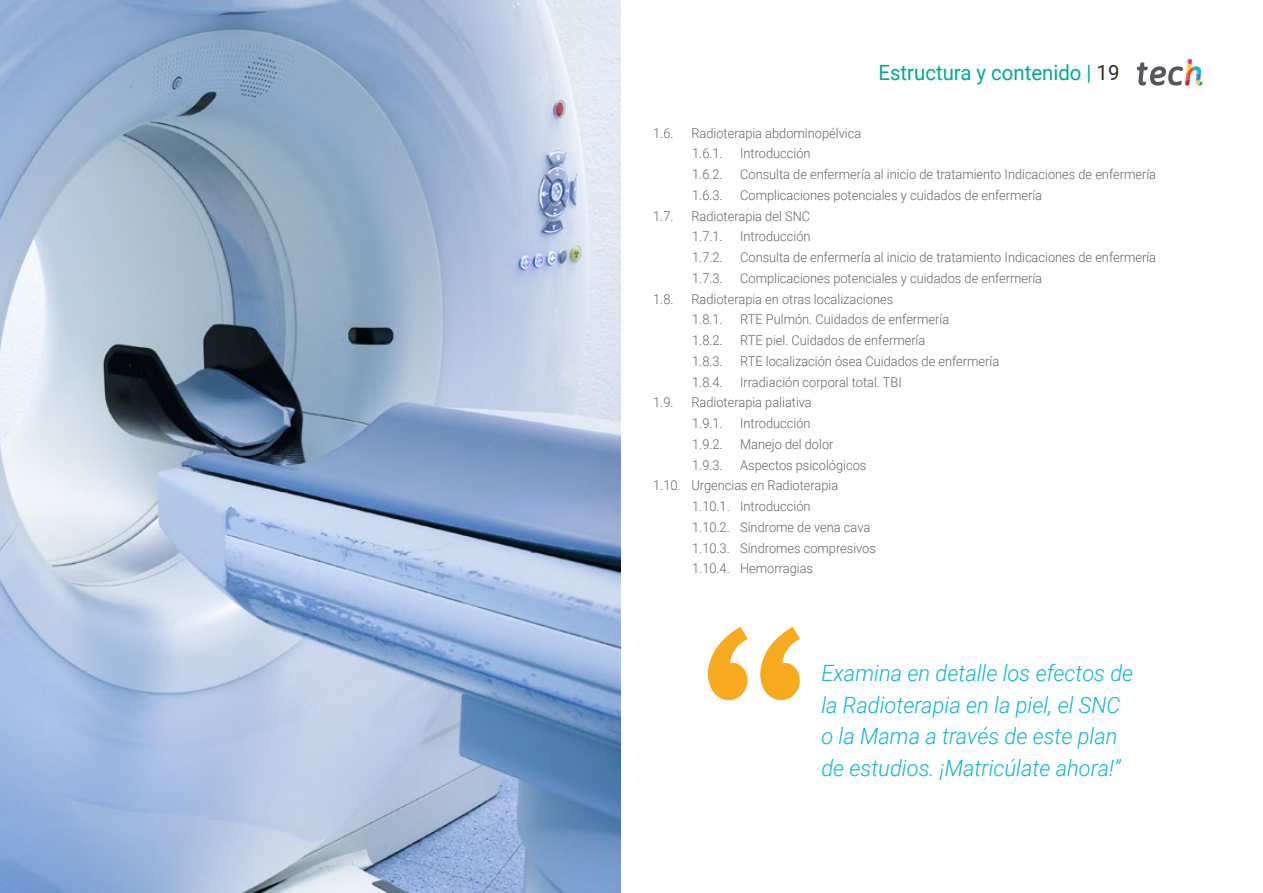
<style>
.page{position:relative;width:1263px;height:893px;background:#fff}
.page>*{position:absolute;margin:0;border:0;box-sizing:border-box;transform-origin:0 0}
.t1{font:italic 300 22.5px/31.5px "Roboto";color:#0fb6cf}
.t2{font:21px "Roboto";color:#00a996}
.t3{font:300 13.5px/20.7px "Roboto";color:#61646a;scale:.95 1}
.s1{color:#312e20}
</style>
<div class="page">
<img style="left:0;top:0;width:621px;height:893px">
<svg style="left:708px;top:627px;width:92px;height:73px"></svg>
<svg style="left:1137px;top:59px;width:65px;height:27px"></svg>
<p class="t3" style="left:653px;top:122px;width:23px">1.6.</p>
<p class="t3" style="left:691px;top:122px;width:180px">Radioterapia abdominopélvica<br>1.6.1.</p>
<p class="t3" style="left:740px;top:143px;width:76px">Introducción</p>
<h2 class="t2" style="left:878px;top:57px;width:242px">Estructura y contenido | <span class="s1">19</span></h2>
<p class="t3" style="left:692px;top:164px;width:34px">1.6.2.</p>
<p class="t3" style="left:740px;top:164px;width:439px">Consulta de enfermería al inicio de tratamiento Indicaciones de enfermería</p>
<p class="t3" style="left:692px;top:184px;width:34px">1.6.3.</p>
<p class="t3" style="left:740px;top:184px;width:319px">Complicaciones potenciales y cuidados de enfermería</p>
<p class="t3" style="left:653px;top:205px;width:23px">1.7.</p>
<p class="t3" style="left:691px;top:205px;width:126px">Radioterapia del SNC<br>1.7.1.</p>
<p class="t3" style="left:740px;top:226px;width:76px">Introducción</p>
<p class="t3" style="left:692px;top:247px;width:34px">1.7.2.</p>
<p class="t3" style="left:740px;top:247px;width:439px">Consulta de enfermería al inicio de tratamiento Indicaciones de enfermería</p>
<p class="t3" style="left:692px;top:267px;width:34px">1.7.3.</p>
<p class="t3" style="left:740px;top:267px;width:319px">Complicaciones potenciales y cuidados de enfermería</p>
<p class="t3" style="left:653px;top:288px;width:23px">1.8.</p>
<p class="t3" style="left:691px;top:288px;width:214px">Radioterapia en otras localizaciones<br>1.8.1.</p>
<p class="t3" style="left:740px;top:309px;width:222px">RTE Pulmón. Cuidados de enfermería</p>
<p class="t3" style="left:692px;top:330px;width:34px">1.8.2.</p>
<p class="t3" style="left:740px;top:330px;width:196px">RTE piel. Cuidados de enfermería</p>
<p class="t3" style="left:692px;top:350px;width:34px">1.8.3.</p>
<p class="t3" style="left:740px;top:350px;width:274px">RTE localización ósea Cuidados de enfermería</p>
<p class="t3" style="left:692px;top:371px;width:34px">1.8.4.</p>
<p class="t3" style="left:740px;top:371px;width:172px">Irradiación corporal total. TBI</p>
<p class="t3" style="left:653px;top:392px;width:23px">1.9.</p>
<p class="t3" style="left:691px;top:392px;width:128px">Radioterapia paliativa<br>1.9.1.</p>
<p class="t3" style="left:740px;top:413px;width:76px">Introducción</p>
<p class="t3" style="left:692px;top:433px;width:34px">1.9.2.</p>
<p class="t3" style="left:740px;top:433px;width:100px">Manejo del dolor</p>
<p class="t3" style="left:692px;top:454px;width:34px">1.9.3.</p>
<p class="t3" style="left:740px;top:454px;width:134px">Aspectos psicológicos</p>
<p class="t3" style="left:653px;top:475px;width:196px">1.10. Urgencias en Radioterapia</p>
<p class="t3" style="left:692px;top:496px;width:126px">1.10.1. Introducción</p>
<p class="t3" style="left:692px;top:516px;width:189px">1.10.2. Síndrome de vena cava</p>
<p class="t3" style="left:692px;top:537px;width:195px">1.10.3. Síndromes compresivos</p>
<p class="t3" style="left:692px;top:558px;width:129px">1.10.4. Hemorragias</p>
<h1 class="t1" style="left:821px;top:657px;width:313px">Examina en detalle los efectos de la Radioterapia en la piel, el SNC o la Mama a través de este plan de estudios. ¡Matricúlate ahora!”</h1>
</div>
